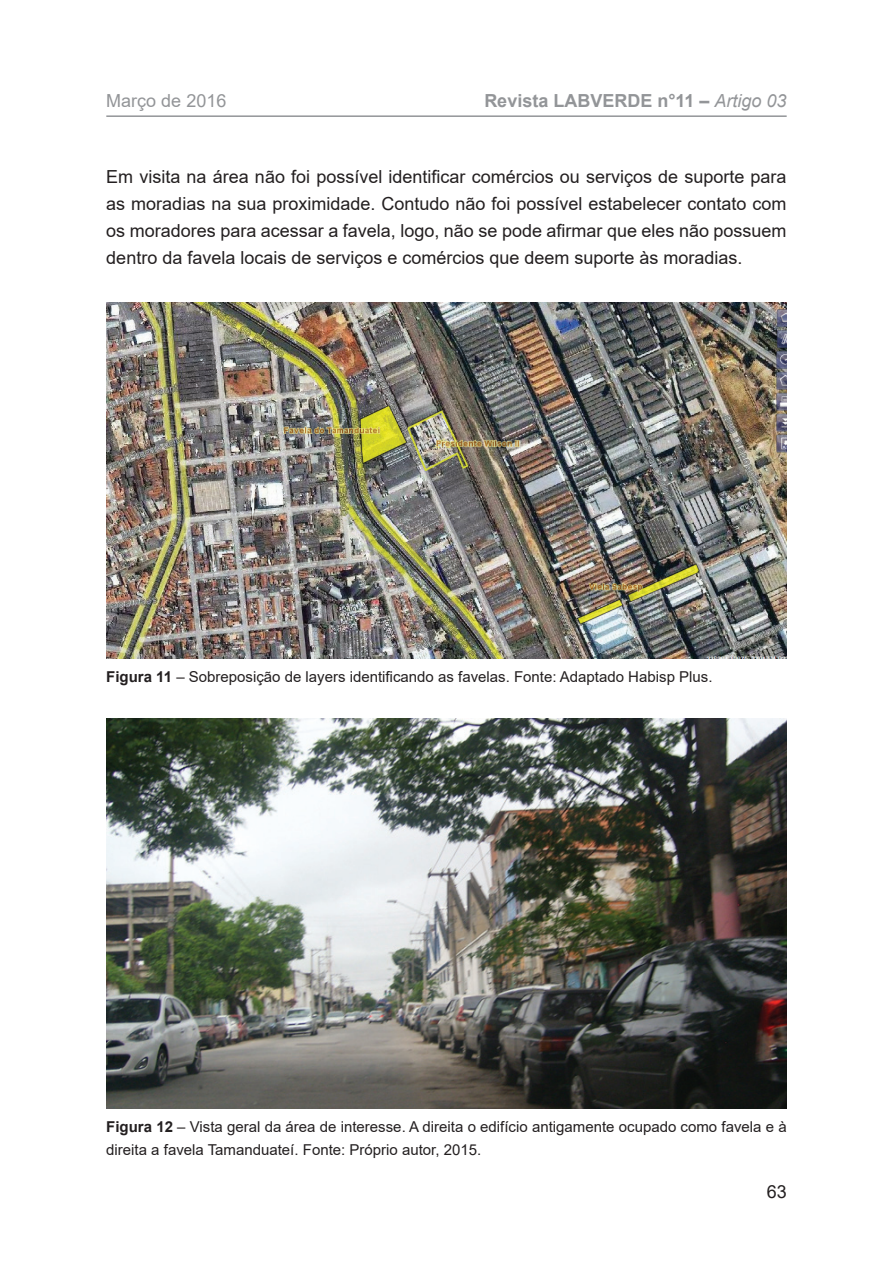
<style>
.page{position:relative;width:893px;height:1263px;background:#fff}
.page>*{position:absolute;margin:0;border:0;box-sizing:border-box;transform-origin:0 0}
.t1{font:18px/27px "Arial";color:#231f20;text-align:justify}
.t2{font:700 18px "Arial";color:#939598}
.t3{font:18px "Arial";color:#939598}
.t4{font:15px/22.5px "Arial";color:#231f20}
.s1{font-weight:400;font-style:italic}
.s2{font-weight:700}
</style>
<div class="page">
<hr style="left:106px;top:115px;width:681px;height:2px;background:#939598">
<img style="left:106px;top:302px;width:681px;height:356px">
<img style="left:106px;top:719px;width:681px;height:389px">
<p class="t3" style="left:106px;top:89px;width:122px">Março de 2016</p>
<p class="t2" style="left:484px;top:88px;width:304px">Revista LABVERDE n°11 – <span class="s1">Artigo 03</span></p>
<p class="t1" style="left:106px;top:163px;width:682px">Em visita na área não foi possível identificar comércios ou serviços de suporte para as moradias na sua proximidade. Contudo não foi possível estabelecer contato com os moradores para acessar a favela, logo, não se pode afirmar que eles não possuem dentro da favela locais de serviços e comércios que deem suporte às moradias.</p>
<p class="t4" style="left:106px;top:665px;width:608px"><span class="s2">Figura 11</span> – Sobreposição de layers identificando as favelas. Fonte: Adaptado Habisp Plus.</p>
<p class="t4" style="left:106px;top:1115px;width:682px"><span class="s2">Figura 12</span> – Vista geral da área de interesse. A direita o edifício antigamente ocupado como favela e à direita a favela Tamanduateí. Fonte: Próprio autor, 2015.</p>
<p class="t1" style="left:767px;top:1178px;width:22px">63</p>
</div>
